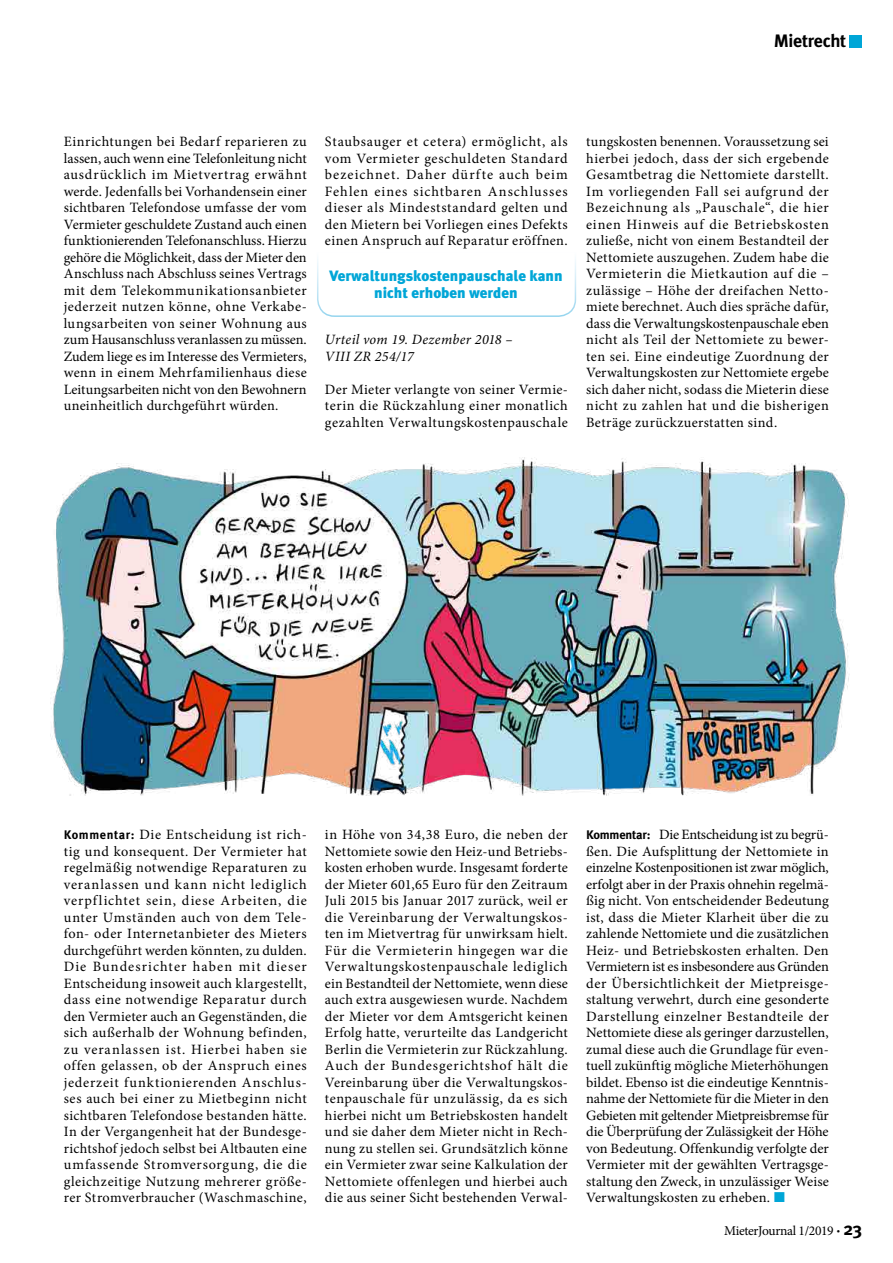
<style>
.page{position:relative;width:893px;height:1263px;background:#fff}
.page>*{position:absolute;margin:0;border:0;box-sizing:border-box;transform-origin:0 0}
.t1{font:700 18px "Meta Plus";letter-spacing:-.015em;color:#000}
.t2{font:900 15px/16.5px "Meta Plus";color:#00a6d7;text-align:center}
.t3{font:14.25px/16.5px "Minion Pro";letter-spacing:.025em;color:#000;text-align:justify}
.t4{font:italic 14.25px/16.5px "Minion Pro";letter-spacing:.025em;color:#000}
.t5{font:13.5px "Minion Pro";letter-spacing:-.025em;color:#000}
.s1{font-family:"Meta Plus";font-weight:700;font-size:12.45px}
.s2{font-family:"Meta Plus";font-weight:700}
.s3{font-family:"Meta Plus";font-weight:700;font-size:18px}
</style>
<div class="page">
<svg style="left:317px;top:259px;width:260px;height:58px"></svg>
<img style="left:50px;top:457px;width:799px;height:338px">
<div style="left:850px;top:35px;width:12px;height:12px;background:#00a6d7"></div>
<p class="t1" style="left:774px;top:31px;width:74px">Mietrecht</p>
<p class="t3" style="left:64px;top:134px;width:245px">Einrichtungen bei Bedarf reparieren zu lassen, auch wenn eine Telefonleitung nicht ausdrücklich im Mietvertrag erwähnt werde. Jedenfalls bei Vorhandensein einer sichtbaren Telefondose umfasse der vom Vermieter geschuldete Zustand auch einen funktionierenden Telefonanschluss. Hierzu gehöre die Möglichkeit, dass der Mieter den Anschluss nach Abschluss seines Vertrags mit dem Telekommunikationsanbieter jederzeit nutzen könne, ohne Verkabe&shy;lungsarbeiten von seiner Wohnung aus zum Hausanschluss veranlassen zu müssen.<br>Zudem liege es im Interesse des Vermieters, wenn in einem Mehrfamilienhaus diese Leitungsarbeiten nicht von den Bewohnern uneinheitlich durchgeführt würden.</p>
<p class="t3" style="left:325px;top:134px;width:244px">Staubsauger et cetera) ermöglicht, als vom Vermieter geschuldeten Standard bezeichnet. Daher dürfte auch beim Fehlen eines sichtbaren Anschlusses dieser als Mindeststandard gelten und den Mietern bei Vorliegen eines Defekts einen Anspruch auf Reparatur eröffnen.</p>
<p class="t2" style="left:329px;top:268px;width:235px">Verwaltungskostenpauschale kann nicht erhoben werden</p>
<p class="t4" style="left:325px;top:331px;width:189px">Urteil vom 19. Dezember 2018 –<br>VIII ZR 254/17</p>
<p class="t3" style="left:325px;top:381px;width:244px">Der Mieter verlangte von seiner Vermie&shy;terin die Rückzahlung einer monatlich gezahlten Verwaltungskostenpauschale</p>
<p class="t3" style="left:586px;top:134px;width:244px">tungskosten benennen. Voraussetzung sei hierbei jedoch, dass der sich ergebende Gesamtbetrag die Nettomiete darstellt.<br>Im vorliegenden Fall sei aufgrund der Bezeichnung als „Pauschale“, die hier einen Hinweis auf die Betriebskosten zuließe, nicht von einem Bestandteil der Nettomiete auszugehen. Zudem habe die Vermieterin die Mietkaution auf die – zulässige – Höhe der dreifachen Netto&shy;miete berechnet. Auch dies spräche dafür, dass die Verwaltungskostenpauschale eben nicht als Teil der Nettomiete zu bewer&shy;ten sei. Eine eindeutige Zuordnung der Verwaltungskosten zur Nettomiete ergebe sich daher nicht, sodass die Mieterin diese nicht zu zahlen hat und die bisherigen Beträge zurückzuerstatten sind.</p>
<p class="t3" style="left:64px;top:827px;width:245px"><span class="s1">Kommentar:</span> Die Entscheidung ist rich&shy;tig und konsequent. Der Vermieter hat regelmäßig notwendige Reparaturen zu veranlassen und kann nicht lediglich verpflichtet sein, diese Arbeiten, die unter Umständen auch von dem Tele&shy;fon- oder Internetanbieter des Mieters durchgeführt werden könnten, zu dulden.<br>Die Bundesrichter haben mit dieser Entscheidung insoweit auch klargestellt, dass eine notwendige Reparatur durch den Vermieter auch an Gegenständen, die sich außerhalb der Wohnung befinden, zu veranlassen ist. Hierbei haben sie offen gelassen, ob der Anspruch eines jederzeit funktionierenden Anschlus&shy;ses auch bei einer zu Mietbeginn nicht sichtbaren Telefondose bestanden hätte.<br>In der Vergangenheit hat der Bundesge&shy;richtshof jedoch selbst bei Altbauten eine umfassende Stromversorgung, die die gleichzeitige Nutzung mehrerer größe&shy;rer Stromverbraucher (Waschmaschine,</p>
<p class="t3" style="left:325px;top:827px;width:244px">in Höhe von 34,38 Euro, die neben der Nettomiete sowie den Heiz-und Betriebs&shy;kosten erhoben wurde. Insgesamt forderte der Mieter 601,65 Euro für den Zeitraum Juli 2015 bis Januar 2017 zurück, weil er die Vereinbarung der Verwaltungskos&shy;ten im Mietvertrag für unwirksam hielt.<br>Für die Vermieterin hingegen war die Verwaltungskostenpauschale lediglich ein Bestandteil der Nettomiete, wenn diese auch extra ausgewiesen wurde. Nachdem der Mieter vor dem Amtsgericht keinen Erfolg hatte, verurteilte das Landgericht Berlin die Vermieterin zur Rückzahlung.<br>Auch der Bundesgerichtshof hält die Vereinbarung über die Verwaltungskos&shy;tenpauschale für unzulässig, da es sich hierbei nicht um Betriebskosten handelt und sie daher dem Mieter nicht in Rech&shy;nung zu stellen sei. Grundsätzlich könne ein Vermieter zwar seine Kalkulation der Nettomiete offenlegen und hierbei auch die aus seiner Sicht bestehenden Verwal-</p>
<p class="t3" style="left:586px;top:827px;width:244px"><span class="s1">Kommentar:</span> Die Entscheidung ist zu begrü&shy;ßen. Die Aufsplittung der Nettomiete in einzelne Kostenpositionen ist zwar möglich, erfolgt aber in der Praxis ohnehin regelmä&shy;ßig nicht. Von entscheidender Bedeutung ist, dass die Mieter Klarheit über die zu zahlende Nettomiete und die zusätzlichen Heiz- und Betriebskosten erhalten. Den Vermietern ist es insbesondere aus Gründen der Übersichtlichkeit der Mietpreisge&shy;staltung verwehrt, durch eine gesonderte Darstellung einzelner Bestandteile der Nettomiete diese als geringer darzustellen, zumal diese auch die Grundlage für even&shy;tuell zukünftig mögliche Mieterhöhungen bildet. Ebenso ist die eindeutige Kenntnis&shy;nahme der Nettomiete für die Mieter in den Gebieten mit geltender Mietpreisbremse für die Überprüfung der Zulässigkeit der Höhe von Bedeutung. Offenkundig verfolgte der Vermieter mit der gewählten Vertragsge&shy;staltung den Zweck, in unzulässiger Weise Verwaltungskosten zu erheben.</p>
<p class="t5" style="left:724px;top:1222px;width:139px">MieterJournal 1/2019 <span class="s2">·</span> <span class="s3">23</span></p>
</div>
